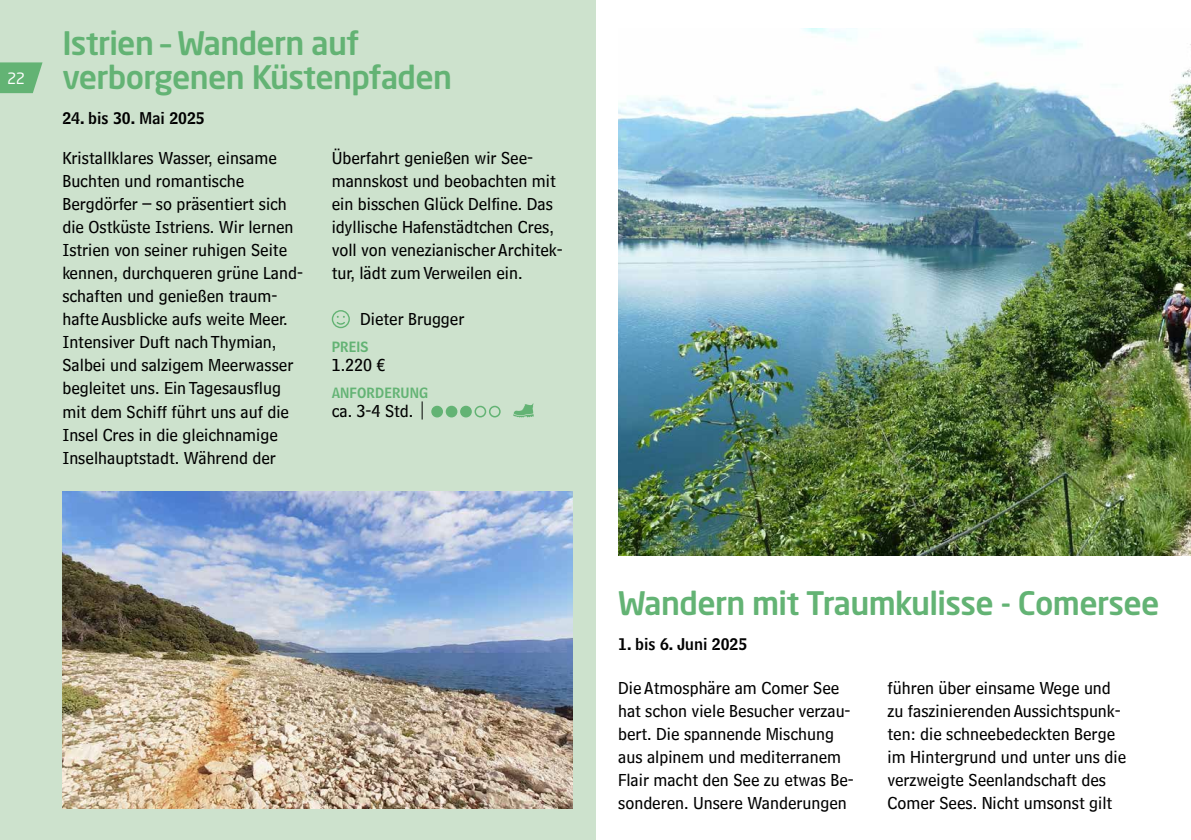
<style>
.page{position:relative;width:1191px;height:840px;background:#fff}
.page>*{position:absolute;margin:0;border:0;box-sizing:border-box;transform-origin:0 0}
.t1{font:500 32px/34px "Neo Sans Std";letter-spacing:-.02em;color:#63b374}
.t2{font:18px/23px "Bell Centennial Std Sub Capt";color:#000}
.t3{font:16px "Bell Centennial Std Name Num";color:#000}
.t4{font:15.4px "Neo Sans Std";color:#fff}
.t5{font:14px "Bell Centennial Std Name Num";color:#63b374}
.s1{font-family:"Bell Centennial Std Address"}
</style>
<div class="page">
<div style="left:0;top:0;width:595px;height:839px;background:#cde2cd"></div>
<img style="left:62px;top:491px;width:511px;height:317px">
<svg style="left:332px;top:310px;width:18px;height:18px"></svg>
<div style="left:432px;top:406px;width:10px;height:10px;background:#63b374;border-radius:50%"></div>
<div style="left:431px;top:405px;width:12px;height:12px;border:2px solid #63b374;border-radius:50%"></div>
<div style="left:446px;top:406px;width:10px;height:10px;background:#63b374;border-radius:50%"></div>
<div style="left:446px;top:405px;width:11px;height:12px;border:2px solid #63b374;border-radius:50%"></div>
<div style="left:461px;top:406px;width:10px;height:10px;background:#63b374;border-radius:50%"></div>
<div style="left:460px;top:405px;width:12px;height:12px;border:2px solid #63b374;border-radius:50%"></div>
<div style="left:474px;top:405px;width:12px;height:12px;border:2px solid #63b374;border-radius:50%"></div>
<div style="left:489px;top:405px;width:11px;height:12px;border:2px solid #63b374;border-radius:50%"></div>
<svg style="left:513px;top:403px;width:21px;height:14px"></svg>
<img style="left:618px;top:28px;width:573px;height:527px">
<svg style="left:0;top:62px;width:43px;height:31px"></svg>
<p class="t4" style="left:7px;top:69px;width:20px">22</p>
<h1 class="t1" style="left:62px;top:25px;width:391px">Istrien – Wandern auf verborgenen Küstenpfaden</h1>
<p class="t3" style="left:62px;top:108px;width:144px">24. bis 30. Mai 2025</p>
<p class="t2" style="left:62px;top:146px;width:242px">Kristallklares Wasser, einsame<br>Buchten und romantische<br>Bergdörfer – so präsentiert sich die Ostküste Istriens. Wir lernen<br>Istrien von seiner ruhigen Seite kennen, durchqueren grüne Land&shy;schaften und genießen traum&shy;hafte Ausblicke aufs weite Meer.<br>Intensiver Duft nach Thymian,<br>Salbei und salzigem Meerwasser begleitet uns. Ein Tagesausflug mit dem Schiff führt uns auf die<br>Insel Cres in die gleichnamige<br>Inselhauptstadt. Während der</p>
<p class="t2" style="left:332px;top:146px;width:233px">Überfahrt genießen wir See&shy;mannskost und beobachten mit ein bisschen Glück Delfine. Das idyllische Hafenstädtchen Cres, voll von venezianischer Architek&shy;tur, lädt zum Verweilen ein.</p>
<p class="t2" style="left:360px;top:307px;width:106px">Dieter Brugger</p>
<p class="t5" style="left:332px;top:338px;width:38px">PREIS</p>
<p class="t2" style="left:332px;top:353px;width:55px">1.220 €</p>
<p class="t5" style="left:332px;top:384px;width:98px">ANFORDERUNG</p>
<p class="t2" style="left:332px;top:399px;width:97px">ca. 3-4 Std. <span class="s1">|</span></p>
<h1 class="t1" style="left:618px;top:584px;width:543px">Wandern mit Traumkulisse - Comersee</h1>
<p class="t3" style="left:618px;top:633px;width:131px">1. bis 6. Juni 2025</p>
<p class="t2" style="left:618px;top:675px;width:237px">Die Atmosphäre am Comer See hat schon viele Besucher verzau&shy;bert. Die spannende Mischung aus alpinem und mediterranem<br>Flair macht den See zu etwas Be&shy;sonderen. Unsere Wanderungen</p>
<p class="t2" style="left:887px;top:675px;width:240px">führen über einsame Wege und zu faszinierenden Aussichtspunk&shy;ten: die schneebedeckten Berge im Hintergrund und unter uns die verzweigte Seenlandschaft des<br>Comer Sees. Nicht umsonst gilt</p>
</div>
